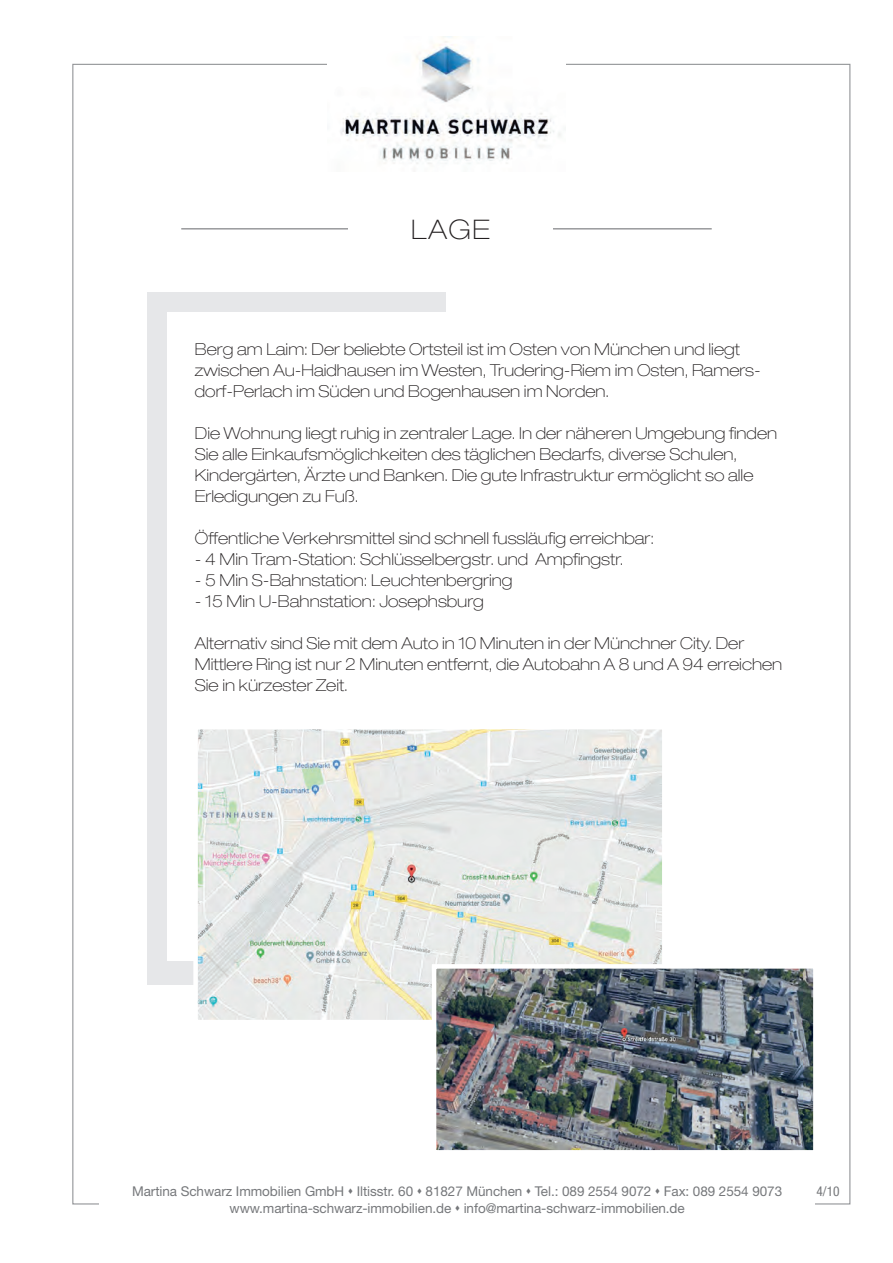
<style>
.page{position:relative;width:893px;height:1263px;background:#fff}
.page>*{position:absolute;margin:0;border:0;box-sizing:border-box;transform-origin:0 0}
.headtext_10{font:100 expanded 27px "Helvetica Neue LT";color:#231f20}
.Text{font:100 expanded 16.5px/21px "Helvetica Neue LT";color:#231f20}
.t1{font:13.5px/16.5px "Helvetica Neue LT";letter-spacing:-.005em;color:#76787b;text-align:center}
.t2{font:condensed 13.5px "Helvetica Neue LT";color:#76787b}
</style>
<div class="page">
<div style="left:72px;top:64px;width:778px;height:1140px;background:#fff;border:1px solid #939598"></div>
<img style="left:328px;top:36px;width:237px;height:128px">
<div style="left:99px;top:1185px;width:716px;height:39px;background:#fff"></div>
<div style="left:147px;top:292px;width:299px;height:692px;background:#e6e7e9"></div>
<div style="left:168px;top:313px;width:340px;height:648px;background:#fff"></div>
<hr style="left:181px;top:228px;width:531px;height:1px;background:#76787b">
<div style="left:349px;top:194px;width:204px;height:68px;background:#fff"></div>
<img style="left:198px;top:730px;width:463px;height:289px">
<div style="left:193px;top:725px;width:473px;height:299px;border:4px solid #fff"></div>
<img style="left:437px;top:969px;width:376px;height:180px">
<div style="left:432px;top:964px;width:386px;height:190px;border:4px solid #fff"></div>
<p class="headtext_10" style="left:411px;top:213px;width:80px">LAGE</p>
<p class="Text" style="left:195px;top:338px;width:567px">Berg am Laim: Der beliebte Ortsteil ist im Osten von München und liegt zwischen Au-Haidhausen im Westen, Trudering-Riem im Osten, Ramers&shy;dorf-Perlach im Süden und Bogenhausen im Norden.</p>
<p class="Text" style="left:195px;top:422px;width:584px">Die Wohnung liegt ruhig in zentraler Lage. In der näheren Umgebung finden Sie alle Einkaufsmöglichkeiten des täglichen Bedarfs, diverse Schulen, Kindergärten, Ärzte und Banken. Die gute Infrastruktur ermöglicht so alle Erledigungen zu Fuß.</p>
<p class="Text" style="left:195px;top:527px;width:461px">Öffentliche Verkehrsmittel sind schnell fussläufig erreichbar:</p>
<p class="Text" style="left:195px;top:548px;width:430px">- 4 Min Tram-Station: Schlüsselbergstr. und Ampfingstr.</p>
<p class="Text" style="left:195px;top:569px;width:319px">- 5 Min S-Bahnstation: Leuchtenbergring</p>
<p class="Text" style="left:195px;top:590px;width:290px">- 15 Min U-Bahnstation: Josephsburg</p>
<p class="Text" style="left:195px;top:632px;width:589px">Alternativ sind Sie mit dem Auto in 10 Minuten in der Münchner City. Der<br>Mittlere Ring ist nur 2 Minuten entfernt, die Autobahn A 8 und A 94 erreichen<br>Sie in kürzester Zeit.</p>
<p class="t1" style="left:132px;top:1183px;width:652px">Martina Schwarz Immobilien GmbH ▲ Iltisstr. 60 ▲ 81827 München ▲ Tel.: 089 2554 9072 ▲ Fax: 089 2554 9073 www.martina-schwarz-immobilien.de ▲ info@martina-schwarz-immobilien.de</p>
<p class="t2" style="left:816px;top:1183px;width:25px">4/10</p>
</div>
